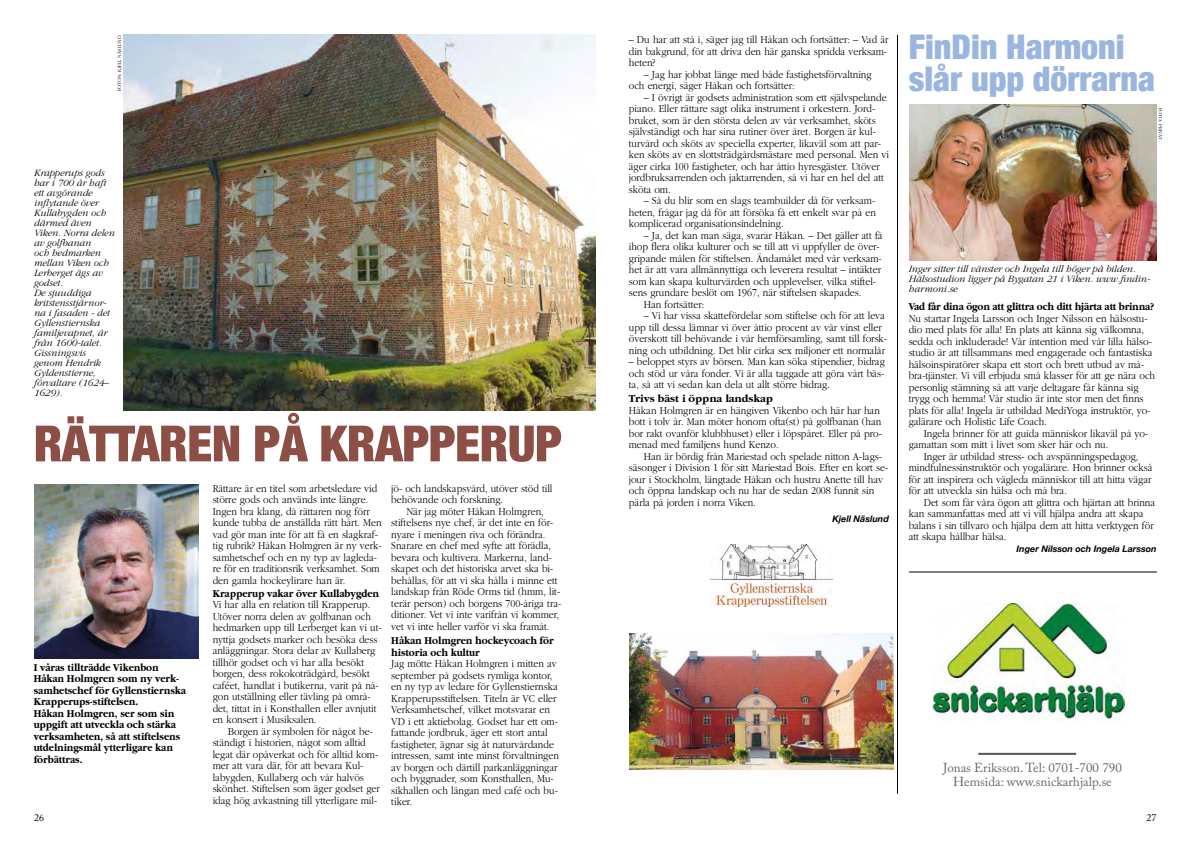
<style>
.page{position:relative;width:1191px;height:842px;background:#fff}
.page>*{position:absolute;margin:0;border:0;box-sizing:border-box;transform-origin:0 0}
.t1{font:900 condensed 50px "Helvetica Neue";letter-spacing:-.01em;color:#8d4e45}
.t2{font:900 condensed 34px/32px "Helvetica Neue";color:#9ab5df}
.t3{font:13px/14px "Adobe Caslon Pro";color:#686868;text-align:center}
.t4{font:300 11px/11.5px "Garamond";color:#000;scale:.9 1}
.t5{font:700 11px/11.5px "Garamond";color:#000;scale:.9 1}
.t6{font:700 11px "Garamond";color:#000}
.t7{font:italic 300 10px/10px "Garamond";color:#000}
.t8{font:10px "Adobe Caslon Pro";color:#000}
.t9{font:italic 700 9px "Helvetica Neue";color:#000}
.t10{font:300 5px "Garamond";color:#000}
</style>
<div class="page">
<img style="left:34px;top:485px;width:164px;height:173px">
<img style="left:630px;top:634px;width:263px;height:136px">
<img style="left:123px;top:35px;width:472px;height:375px">
<img style="left:909px;top:105px;width:247px;height:155px">
<hr style="left:897px;top:35px;width:1px;height:759px;background:#000">
<img style="left:710px;top:544px;width:122px;height:62px">
<hr style="left:909px;top:572px;width:247px;height:1px;background:#000">
<hr style="left:978px;top:753px;width:98px;height:2px;background:#555454">
<img style="left:932px;top:603px;width:192px;height:119px">
<p class="t10" style="left:117px;top:91px;width:57px;rotate:-90deg">FOTON: KJELL NÄSLUND</p>
<p class="t7" style="left:34px;top:168px;width:82px">Krapperups gods har i 700 år haft ett avgörande inflytande över<br>Kullabygden och därmed även<br>Viken. Norra delen av golfbanan<br>och hedmarken mellan Viken och<br>Lerberget ägs av godset.<br>De sjuuddiga kritstensstjärnor&shy;na i fasaden - det<br>Gyllenstiernska familjevapnet, är från 1600-talet.<br>Gissningsvis genom Hendrik<br>Gyldenstierne, förvaltare (1624–<br>1629).</p>
<h1 class="t1" style="left:34px;top:402px;width:530px">RÄTTAREN PÅ KRAPPERUP</h1>
<p class="t4" style="left:391px;top:483px;width:181px">jö- och landskapsvård, utöver stöd till behövande och forskning.</p>
<p class="t4" style="left:391px;top:506px;width:190px;text-indent:15px">När jag möter Håkan Holmgren, stiftelsens nye chef, är det inte en för&shy;nyare i meningen riva och förändra.<br>Snarare en chef med syfte att förädla, bevara och kultivera. Markerna, land&shy;skapet och det historiska arvet ska bi&shy;behållas, för att vi ska hålla i minne ett landskap från Röde Orms tid (hmm, lit&shy;terär person) och borgens 700-åriga tra&shy;ditioner. Vet vi inte varifrån vi kommer, vet vi inte heller varför vi ska framåt.</p>
<p class="t5" style="left:391px;top:635px;width:182px">Håkan Holmgren hockeycoach för historia och kultur</p>
<p class="t4" style="left:391px;top:658px;width:188px">Jag mötte Håkan Holmgren i mitten av september på godsets rymliga kontor, en ny typ av ledare för Gyllenstiernska Krapperupsstiftelsen. Titeln är VC eller Verksamhetschef, vilket motsvarar en VD i ett aktiebolag. Godset har ett om&shy;fattande jordbruk, äger ett stort antal fastigheter, ägnar sig åt naturvårdande intressen, samt inte minst förvaltningen av borgen och därtill parkanläggningar och byggnader, som Konsthallen, Mu&shy;sikhallen och längan med café och bu&shy;tiker.</p>
<p class="t4" style="left:213px;top:483px;width:189px">Rättare är en titel som arbetsledare vid större gods och används inte längre.<br>Ingen bra klang, då rättaren nog förr kunde tubba de anställda rätt hårt. Men vad gör man inte för att få en slagkraf&shy;tig rubrik? Håkan Holmgren är ny verk&shy;samhetschef och en ny typ av lagleda&shy;re för en traditionsrik verksamhet. Som den gamla hockeylirare han är.</p>
<p class="t5" style="left:213px;top:588px;width:186px">Krapperup vakar över Kullabygden</p>
<p class="t4" style="left:213px;top:599px;width:189px">Vi har alla en relation till Krapperup.<br>Utöver norra delen av golfbanan och hedmarken upp till Lerberget kan vi ut&shy;nyttja godsets marker och besöka dess anläggningar. Stora delar av Kullaberg tillhör godset och vi har alla besökt borgen, dess rokokoträdgård, besökt caféet, handlat i butikerna, varit på nå&shy;gon utställning eller tävling på områ&shy;det, tittat in i Konsthallen eller avnjutit en konsert i Musiksalen.</p>
<p class="t4" style="left:213px;top:726px;width:187px;text-indent:15px">Borgen är symbolen för något be&shy;ständigt i historien, något som alltid legat där opåverkat och för alltid kom&shy;mer att vara där, för att bevara Kul&shy;labygden, Kullaberg och vår halvös skönhet. Stiftelsen som äger godset ger idag hög avkastning till ytterligare mil-</p>
<p class="t5" style="left:34px;top:662px;width:171px">I våras tillträdde Vikenbon<br>Håkan Holmgren som ny verk&shy;samhetschef för Gyllenstiernska<br>Krapperups-stiftelsen.<br>Håkan Holmgren, ser som sin uppgift att utveckla och stärka verksamheten, så att stiftelsens utdelningsmål ytterligare kan förbättras.</p>
<p class="t4" style="left:629px;top:34px;width:290px">– Du har att stå i, säger jag till Håkan och fortsätter: – Vad är din bakgrund, för att driva den här ganska spridda verksam&shy;heten?</p>
<p class="t4" style="left:629px;top:69px;width:271px;text-indent:15px">– Jag har jobbat länge med både fastighetsförvaltning och energi, säger Håkan och fortsätter:</p>
<p class="t4" style="left:629px;top:92px;width:290px;text-indent:15px">– I övrigt är godsets administration som ett självspelande piano. Eller rättare sagt olika instrument i orkestern. Jord&shy;bruket, som är den största delen av vår verksamhet, sköts självständigt och har sina rutiner över året. Borgen är kul&shy;turvård och sköts av speciella experter, likaväl som att par&shy;ken sköts av en slottsträdgårdsmästare med personal. Men vi äger cirka 100 fastigheter, och har åttio hyresgäster. Utöver jordbruksarrenden och jaktarrenden, så vi har en hel del att sköta om.</p>
<p class="t4" style="left:629px;top:195px;width:276px;text-align:justify;text-indent:15px">– Så du blir som en slags teambuilder då för verksam&shy;heten, frågar jag då för att försöka få ett enkelt svar på en komplicerad organisationsindelning.</p>
<p class="t4" style="left:644px;top:230px;width:267px">– Ja, det kan man säga, svarar Håkan. – Det gäller att få</p>
<p class="t4" style="left:629px;top:241px;width:280px">ihop flera olika kulturer och se till att vi uppfyller de över-</p>
<p class="t4" style="left:629px;top:253px;width:282px">gripande målen för stiftelsen. Ändamålet med vår verksam-</p>
<p class="t4" style="left:629px;top:264px;width:282px">het är att vara allmännyttiga och leverera resultat – intäkter</p>
<p class="t4" style="left:629px;top:276px;width:276px">som kan skapa kulturvärden och upplevelser, vilka stiftel-</p>
<p class="t4" style="left:629px;top:287px;width:260px">sens grundare beslöt om 1967, när stiftelsen skapades.</p>
<p class="t4" style="left:644px;top:299px;width:69px">Han fortsätter:</p>
<p class="t4" style="left:629px;top:310px;width:288px;text-indent:15px">– Vi har vissa skattefördelar som stiftelse och för att leva upp till dessa lämnar vi över åttio procent av vår vinst eller överskott till behövande i vår hemförsamling, samt till forsk&shy;ning och utbildning. Det blir cirka sex miljoner ett normalår</p>
<p class="t4" style="left:629px;top:356px;width:286px;text-align:justify">– beloppet styrs av börsen. Man kan söka stipendier, bidrag och stöd ur våra fonder. Vi är alla taggade att göra vårt bäs&shy;ta, så att vi sedan kan dela ut allt större bidrag.</p>
<p class="t6" style="left:629px;top:393px;width:146px">Trivs bäst i öppna landskap</p>
<p class="t4" style="left:629px;top:405px;width:283px">Håkan Holmgren är en hängiven Vikenbo och här har han bott i tolv år. Man möter honom ofta(st) på golfbanan (han bor rakt ovanför klubbhuset) eller i löpspåret. Eller på pro&shy;menad med familjens hund Kenzo.</p>
<p class="t4" style="left:629px;top:451px;width:290px;text-indent:15px">Han är bördig från Mariestad och spelade nitton A-lags&shy;säsonger i Division 1 för sitt Mariestad Bois. Efter en kort se&shy;jour i Stockholm, längtade Håkan och hustru Anette till hav och öppna landskap och nu har de sedan 2008 funnit sin pärla på jorden i norra Viken.</p>
<p class="t9" style="left:832px;top:512px;width:58px">Kjell Näslund</p>
<h2 class="t2" style="left:908px;top:29px;width:248px">FinDin Harmoni slår upp dörrarna</h2>
<p class="t10" style="left:1163px;top:108px;width:33px;rotate:90deg">FOTO: PRIVAT</p>
<p class="t7" style="left:908px;top:264px;width:243px">Inger sitter till vänster och Ingela till höger på bilden.<br>Hälsostudion ligger på Bygatan 21 i Viken. www.findin&shy;harmoni.se</p>
<p class="t5" style="left:908px;top:301px;width:274px">Vad får dina ögon att glittra och ditt hjärta att brinna?</p>
<p class="t4" style="left:908px;top:313px;width:275px">Nu startar Ingela Larsson och Inger Nilsson en hälsostu&shy;dio med plats för alla! En plats att känna sig välkomna, sedda och inkluderade! Vår intention med vår lilla hälso&shy;studio är att tillsammans med engagerade och fantastiska hälsoinspiratörer skapa ett stort och brett utbud av må&shy;bra-tjänster. Vi vill erbjuda små klasser för att ge nära och personlig stämning så att varje deltagare får känna sig trygg och hemma! Vår studio är inte stor men det finns plats för alla! Ingela är utbildad MediYoga instruktör, yo&shy;galärare och Holistic Life Coach.</p>
<p class="t4" style="left:908px;top:428px;width:268px;text-indent:15px">Ingela brinner för att guida människor likaväl på yo&shy;gamattan som mitt i livet som sker här och nu.</p>
<p class="t4" style="left:908px;top:451px;width:272px;text-indent:15px">Inger är utbildad stress- och avspänningspedagog, mindfulnessinstruktör och yogalärare. Hon brinner också för att inspirera och vägleda människor till att hitta vägar för att utveckla sin hälsa och må bra.</p>
<p class="t4" style="left:908px;top:497px;width:275px;text-indent:15px">Det som får våra ögon att glittra och hjärtan att brinna kan sammanfattas med att vi vill hjälpa andra att skapa balans i sin tillvaro och hjälpa dem att hitta verktygen för att skapa hållbar hälsa.</p>
<p class="t9" style="left:1016px;top:542px;width:142px">Inger Nilsson och Ingela Larsson</p>
<p class="t3" style="left:943px;top:761px;width:180px">Jonas Eriksson. Tel: 0701-700 790<br>Hemsida: www.snickarhjalp.se</p>
<p class="t8" style="left:34px;top:812px;width:11px">26</p>
<p class="t8" style="left:1146px;top:812px;width:11px">27</p>
</div>
